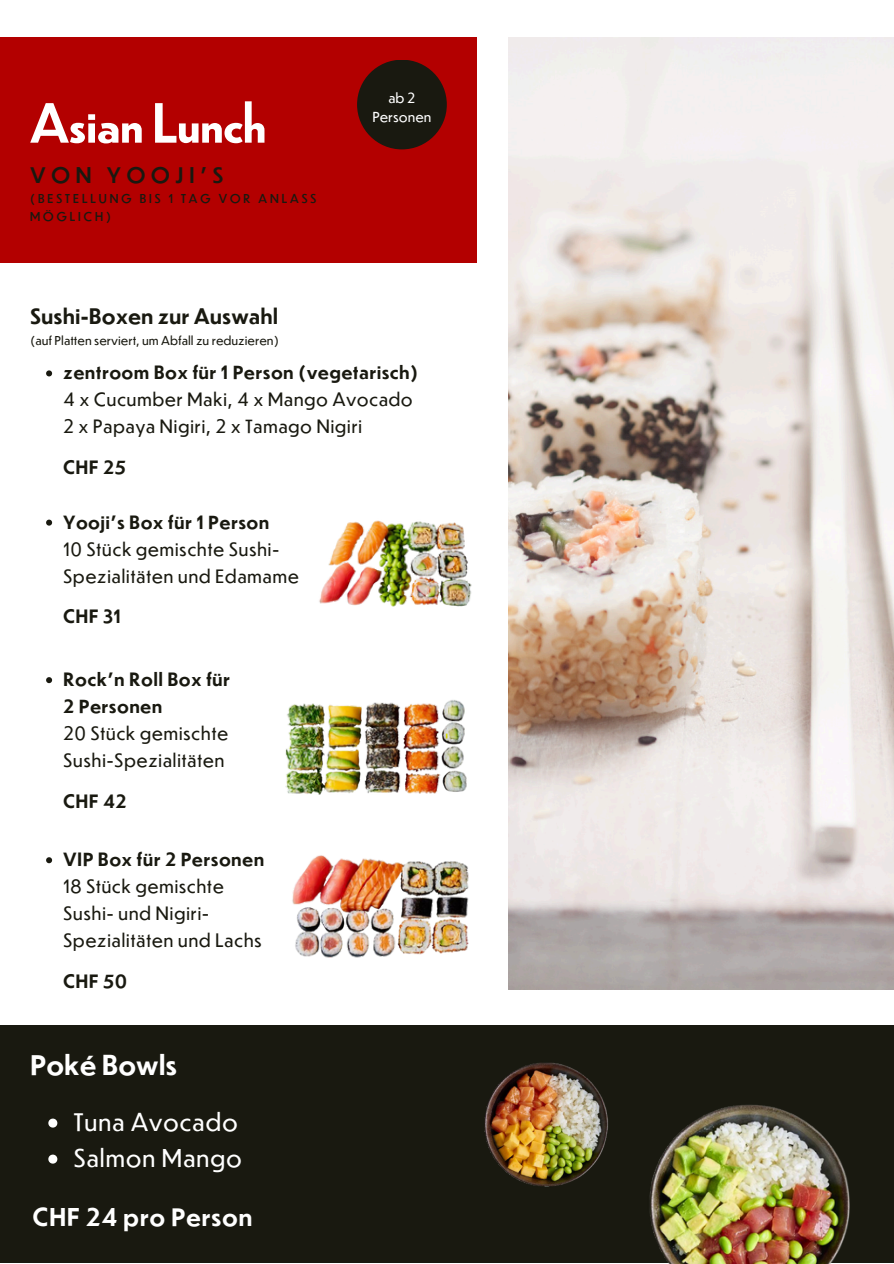
<style>
.page{position:relative;width:894px;height:1264px;background:#fff}
.page>*{position:absolute;margin:0;border:0;box-sizing:border-box;transform-origin:0 0}
.t1{font:500 52.95px "Dunbar Low";color:#fff}
.t2{font:700 27px "Dunbar Text";color:#fff}
.t3{font:24px "Dunbar Text";letter-spacing:.02em;color:#fff}
.t4{font:700 24px "Dunbar Text";letter-spacing:.02em;color:#fff}
.t5{font:500 21.15px "Dunbar Text";letter-spacing:.25em;color:#191910}
.t6{font:700 21px "Dunbar Text";color:#191910}
.t7{font:18px/27px "Dunbar Text";letter-spacing:.02em;color:#191910}
.t8{font:700 18px/27px "Dunbar Text";letter-spacing:.02em;color:#191910}
.t9{font:13.5px/18.9px "Dunbar Text";color:#fff;text-align:center}
.t10{font:12px "Dunbar Text";color:#191910}
.t11{font:12px/17.5px "Dunbar Low";letter-spacing:.25em;color:#191910}
</style>
<div class="page">
<img style="left:508px;top:37px;width:385px;height:952px">
<div style="left:0;top:37px;width:476px;height:225px;background:#b30000"></div>
<div style="left:357px;top:60px;width:89px;height:89px;background:#191910;border-radius:50%"></div>
<img style="left:319px;top:520px;width:153px;height:87px">
<img style="left:285px;top:700px;width:182px;height:95px">
<img style="left:292px;top:855px;width:177px;height:103px">
<div style="left:0;top:1025px;width:893px;height:237px;background:#191910"></div>
<svg style="left:46px;top:519px;width:6px;height:6px"></svg>
<svg style="left:46px;top:677px;width:6px;height:6px"></svg>
<svg style="left:46px;top:857px;width:6px;height:6px"></svg>
<svg style="left:46px;top:370px;width:6px;height:6px"></svg>
<svg style="left:48px;top:1118px;width:9px;height:9px"></svg>
<svg style="left:48px;top:1154px;width:9px;height:9px"></svg>
<img style="left:484px;top:1062px;width:124px;height:125px">
<img style="left:637px;top:1104px;width:224px;height:159px">
<p class="t1" style="left:30px;top:86px;width:237px">Asian Lunch</p>
<p class="t5" style="left:30px;top:160px;width:195px">VON YOOJI’S</p>
<h6 class="t11" style="left:30px;top:189px;width:288px">(BESTELLUNG BIS 1 TAG VOR ANLASS<br>MÖGLICH)</h6>
<p class="t6" style="left:30px;top:301px;width:249px">Sushi-Boxen zur Auswahl</p>
<p class="t10" style="left:30px;top:332px;width:250px">(auf Platten serviert, um Abfall zu reduzieren)</p>
<p class="t9" style="left:372px;top:88px;width:61px">ab2<br>Personen</p>
<h6 class="t8" style="left:63px;top:358px;width:356px">zentroom Box für 1 Person (vegetarisch)</h6>
<h5 class="t7" style="left:63px;top:385px;width:351px">4 x Cucumber Maki, 4 x Mango Avocado<br>2 x Papaya Nigiri, 2 x Tamago Nigiri</h5>
<p class="t8" style="left:63px;top:453px;width:64px">CHF 25</p>
<h5 class="t8" style="left:63px;top:507px;width:207px">Yooji’s Box für 1 Person</h5>
<p class="t7" style="left:63px;top:534px;width:237px">10 Stück gemischte Sushi-<br>Spezialitäten und Edamame</p>
<h6 class="t8" style="left:63px;top:602px;width:59px">CHF 31</h6>
<h5 class="t8" style="left:63px;top:665px;width:168px">Rock’n Roll Box für<br>2 Personen</h5>
<p class="t7" style="left:63px;top:719px;width:167px">20 Stück gemischte<br>Sushi-Spezialitäten</p>
<p class="t8" style="left:63px;top:786px;width:65px">CHF 42</p>
<h6 class="t8" style="left:63px;top:845px;width:202px">VIP Box für 2 Personen</h6>
<h5 class="t7" style="left:63px;top:872px;width:200px">18 Stück gemischte<br>Sushi- und Nigiri-<br>Spezialitäten und Lachs</h5>
<p class="t8" style="left:63px;top:966px;width:65px">CHF 50</p>
<p class="t2" style="left:30px;top:1046px;width:149px">Poké Bowls</p>
<p class="t3" style="left:73px;top:1105px;width:166px">Tuna Avocado</p>
<h2 class="t3" style="left:73px;top:1141px;width:170px">Salmon Mango</h2>
<p class="t4" style="left:33px;top:1199px;width:221px">CHF 24 pro Person</p>
</div>
